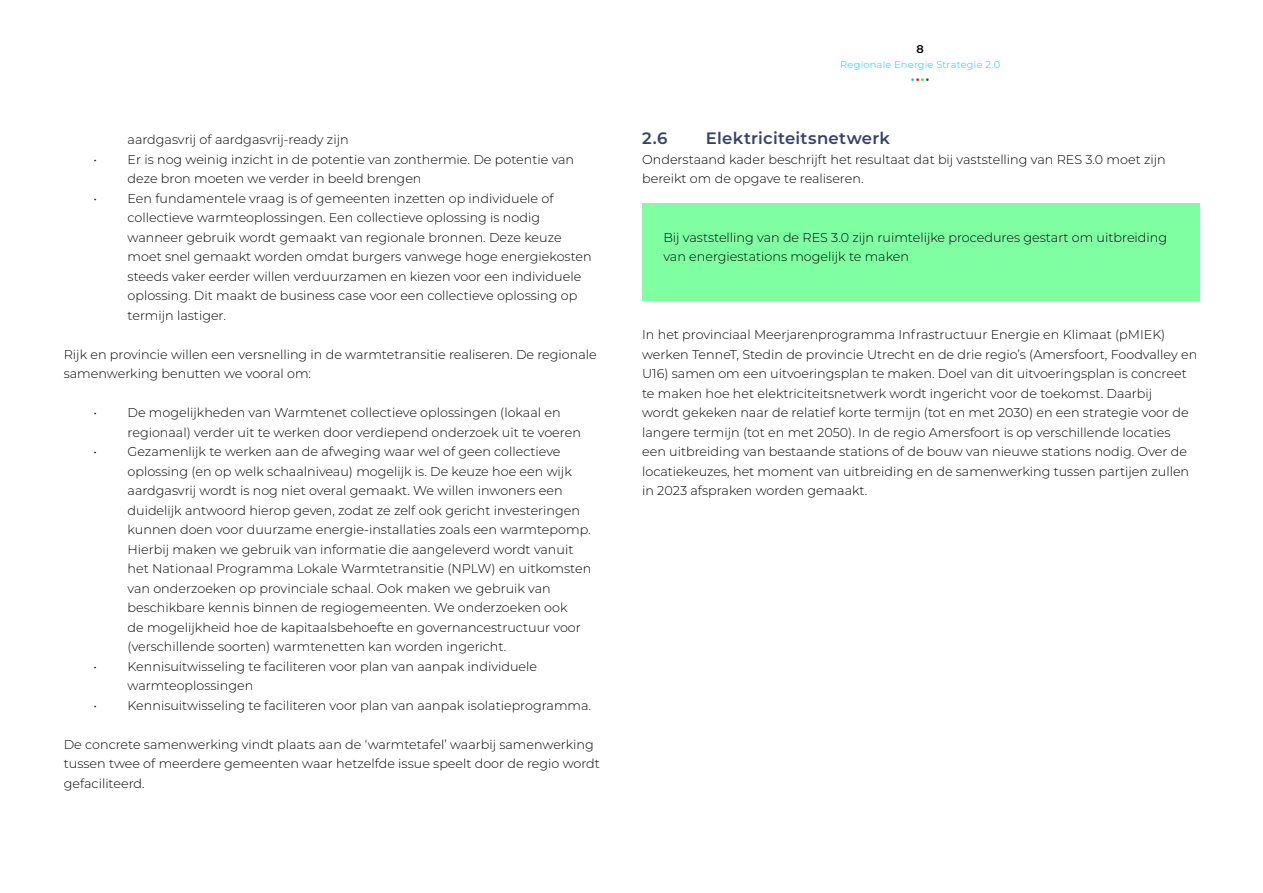
<style>
.page{position:relative;width:1263px;height:893px;background:#fff}
.page>*{position:absolute;margin:0;border:0;box-sizing:border-box;transform-origin:0 0}
.t1{font:600 16.5px "Montserrat";letter-spacing:.015em;color:#384266}
.t2{font:300 12.75px/19.5px "Montserrat";color:#000}
.t3{font:600 12px "Montserrat";color:#00cceb}
.t4{font:600 11.25px "Montserrat";color:#000}
.t5{font:300 9.75px "Montserrat";letter-spacing:.03em;color:#00cceb}
.s1{color:#f00}
.s2{color:#00ff45}
.s3{color:#384266}
</style>
<div class="page">
<div style="left:642px;top:203px;width:557px;height:97px;background:#80ffa2"></div>
<p class="t2" style="left:128px;top:130px;width:223px">aardgasvrij of aardgasvrij-ready zijn</p>
<p class="t2" style="left:128px;top:149px;width:448px;text-indent:-34px">• Er is nog weinig inzicht in de potentie van zonthermie. De potentie van deze bron moeten we verder in beeld brengen</p>
<p class="t2" style="left:128px;top:188px;width:466px;text-indent:-34px">• Een fundamentele vraag is of gemeenten inzetten op individuele of collectieve warmteoplossingen. Een collectieve oplossing is nodig wanneer gebruik wordt gemaakt van regionale bronnen. Deze keuze moet snel gemaakt worden omdat burgers vanwege hoge energiekosten steeds vaker eerder willen verduurzamen en kiezen voor een individuele oplossing. Dit maakt de business case voor een collectieve oplossing op termijn lastiger.</p>
<p class="t2" style="left:64px;top:344px;width:534px">Rijk en provincie willen een versnelling in de warmtetransitie realiseren. De regionale samenwerking benutten we vooral om:</p>
<p class="t2" style="left:128px;top:403px;width:455px;text-indent:-34px">• De mogelijkheden van Warmtenet collectieve oplossingen (lokaal en regionaal) verder uit te werken door verdiepend onderzoek uit te voeren</p>
<p class="t2" style="left:128px;top:442px;width:465px;text-indent:-34px">• Gezamenlijk te werken aan de afweging waar wel of geen collectieve oplossing (en op welk schaalniveau) mogelijk is. De keuze hoe een wijk aardgasvrij wordt is nog niet overal gemaakt. We willen inwoners een duidelijk antwoord hierop geven, zodat ze zelf ook gericht investeringen kunnen doen voor duurzame energie-installaties zoals een warmtepomp.<br>Hierbij maken we gebruik van informatie die aangeleverd wordt vanuit het Nationaal Programma Lokale Warmtetransitie (NPLW) en uitkomsten van onderzoeken op provinciale schaal. Ook maken we gebruik van beschikbare kennis binnen de regiogemeenten. We onderzoeken ook<br>de mogelijkheid hoe de kapitaalsbehoefte en governancestructuur voor (verschillende soorten) warmtenetten kan worden ingericht.</p>
<p class="t2" style="left:128px;top:656px;width:411px;text-indent:-34px">• Kennisuitwisseling te faciliteren voor plan van aanpak individuele warmteoplossingen</p>
<p class="t2" style="left:94px;top:695px;width:499px">• Kennisuitwisseling te faciliteren voor plan van aanpak isolatieprogramma.</p>
<p class="t2" style="left:64px;top:734px;width:537px">De concrete samenwerking vindt plaats aan de ‘warmtetafel’ waarbij samenwerking tussen twee of meerdere gemeenten waar hetzelfde issue speelt door de regio wordt gefaciliteerd.</p>
<p class="t4" style="left:916px;top:41px;width:9px">8</p>
<p class="t5" style="left:840px;top:58px;width:161px">Regionale Energie Strategie 2.0</p>
<p class="t3" style="left:911px;top:71px;width:20px">•<span class="s1">•</span><span class="s2">•</span><span class="s3">•</span></p>
<p class="t1" style="left:642px;top:127px;width:27px">2.6</p>
<p class="t1" style="left:706px;top:127px;width:186px">Elektriciteitsnetwerk</p>
<p class="t2" style="left:642px;top:149px;width:525px">Onderstaand kader beschrijft het resultaat dat bij vaststelling van RES 3.0 moet zijn bereikt om de opgave te realiseren.</p>
<p class="t2" style="left:663px;top:227px;width:505px">Bij vaststelling van de RES 3.0 zijn ruimtelijke procedures gestart om uitbreiding van energiestations mogelijk te maken</p>
<p class="t2" style="left:642px;top:325px;width:557px">In het provinciaal Meerjarenprogramma Infrastructuur Energie en Klimaat (pMIEK) werken TenneT, Stedin de provincie Utrecht en de drie regio’s (Amersfoort, Foodvalley en U16) samen om een uitvoeringsplan te maken. Doel van dit uitvoeringsplan is concreet te maken hoe het elektriciteitsnetwerk wordt ingericht voor de toekomst. Daarbij<br>wordt gekeken naar de relatief korte termijn (tot en met 2030) en een strategie voor de langere termijn (tot en met 2050). In de regio Amersfoort is op verschillende locaties een uitbreiding van bestaande stations of de bouw van nieuwe stations nodig. Over de locatiekeuzes, het moment van uitbreiding en de samenwerking tussen partijen zullen in 2023 afspraken worden gemaakt.</p>
</div>
